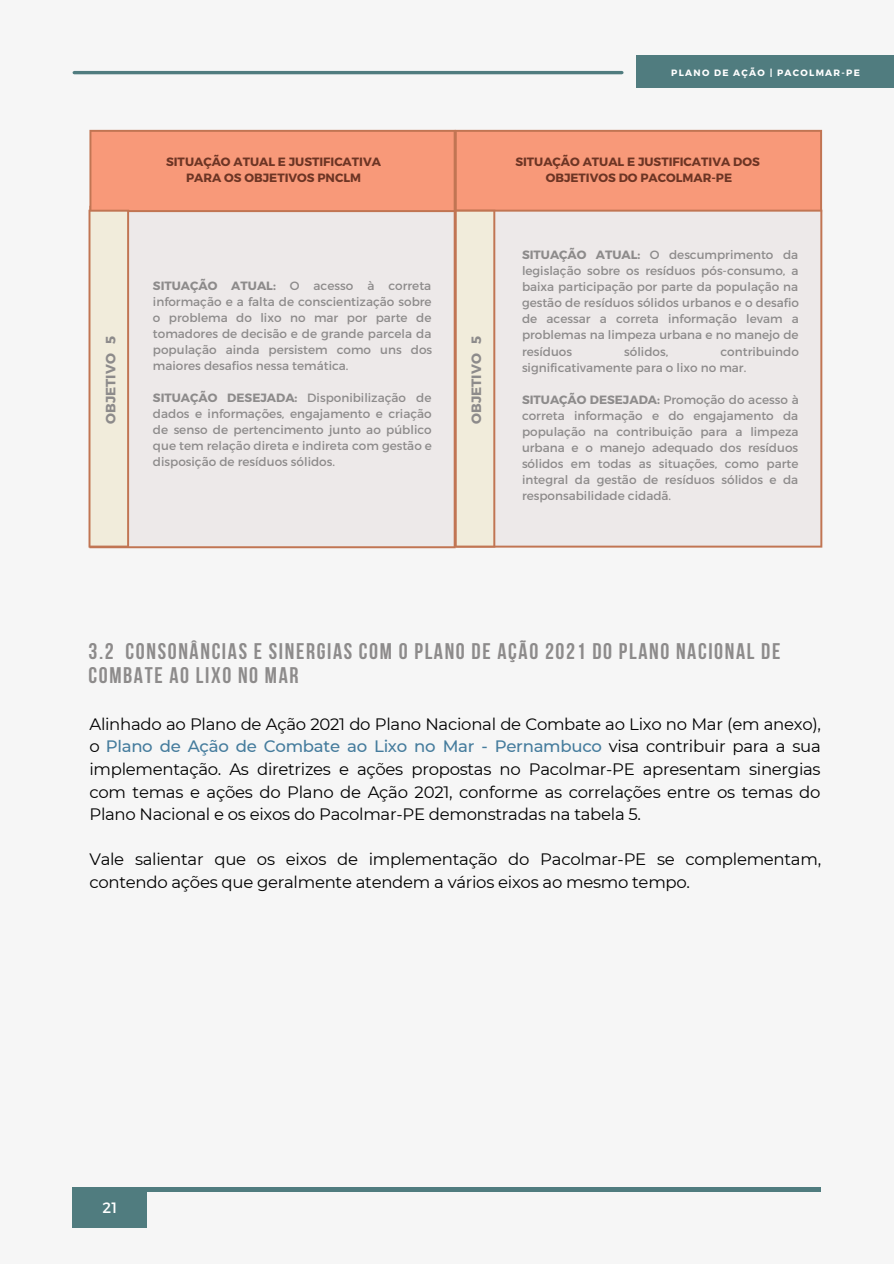
<style>
.page{position:relative;width:894px;height:1264px;background:#fff}
.page>*{position:absolute;margin:0;border:0;box-sizing:border-box;transform-origin:0 0}
.t1{font:700 22.5px/23.7px "Bebas Neue";letter-spacing:.07em;color:#8d8b8b}
.t2{font:16.5px/22.5px "Montserrat";letter-spacing:-.015em;color:#000;text-align:justify}
.t3{font:15px "Montserrat";color:#fff}
.t4{font:700 13.5px "Montserrat";color:#8d8b8b}
.t5{font:12px/16px "Montserrat";color:#8d8b8b;text-align:justify}
.t6{font:700 12px/16px "Montserrat";color:#6d3524;text-align:center}
.t7{font:700 9.15px "Montserrat";letter-spacing:.14em;color:#fff}
.s1{font-weight:700}
.s2{font-weight:500;color:#457c9d}
</style>
<div class="page">
<div style="left:0;top:0;width:893px;height:1263px;background:#f6f6f6"></div>
<hr style="left:72px;top:1187px;width:748px;height:4px;background:#507c7f">
<div style="left:72px;top:1187px;width:75px;height:40px;background:#507c7f"></div>
<div style="left:636px;top:55px;width:257px;height:33px;background:#507c7f"></div>
<hr style="left:74px;top:71px;width:547px;height:3px;background:#507c7f">
<div style="left:90px;top:207px;width:364px;height:340px;background:#ede9e9"></div>
<hr style="left:453px;top:208px;width:2px;height:338px;background:#c17553">
<hr style="left:91px;top:546px;width:362px;height:2px;background:#c17553">
<div style="left:90px;top:131px;width:364px;height:80px;background:#f89979"></div>
<hr style="left:89px;top:132px;width:2px;height:78px;background:#c17553">
<hr style="left:453px;top:132px;width:2px;height:78px;background:#c17553">
<hr style="left:91px;top:210px;width:362px;height:2px;background:#c17553">
<hr style="left:91px;top:130px;width:362px;height:2px;background:#c17553">
<div style="left:455px;top:131px;width:365px;height:80px;background:#f89979"></div>
<hr style="left:454px;top:132px;width:2px;height:78px;background:#c17553">
<hr style="left:819px;top:132px;width:2px;height:78px;background:#c17553">
<hr style="left:456px;top:130px;width:363px;height:2px;background:#c17553">
<div style="left:457px;top:211px;width:364px;height:335px;background:#ede9e9"></div>
<hr style="left:820px;top:212px;width:2px;height:333px;background:#c17553">
<hr style="left:458px;top:545px;width:362px;height:2px;background:#c17553">
<hr style="left:458px;top:210px;width:362px;height:2px;background:#c17553">
<div style="left:455px;top:211px;width:39px;height:335px;background:#f1ecdb"></div>
<hr style="left:454px;top:212px;width:2px;height:333px;background:#c17553">
<hr style="left:493px;top:212px;width:2px;height:333px;background:#c17553">
<hr style="left:456px;top:545px;width:37px;height:2px;background:#c17553">
<svg style="left:453px;top:206px;width:5px;height:6px"></svg>
<hr style="left:456px;top:210px;width:37px;height:2px;background:#c17553">
<div style="left:89px;top:211px;width:39px;height:335px;background:#f1ecdb"></div>
<hr style="left:88px;top:212px;width:2px;height:333px;background:#c17553">
<hr style="left:127px;top:212px;width:2px;height:333px;background:#c17553">
<hr style="left:90px;top:545px;width:37px;height:2px;background:#c17553">
<hr style="left:90px;top:210px;width:37px;height:2px;background:#c17553">
<p class="t7" style="left:671px;top:67px;width:190px">PLANO DE AÇÃO | PACOLMAR-PE</p>
<p class="t4" style="left:102px;top:423px;width:89px;rotate:-90deg">OBJETIVO 5</p>
<p class="t6" style="left:166px;top:153px;width:216px">SITUAÇÃO ATUAL E JUSTIFICATIVA<br>PARA OS OBJETIVOS PNCLM</p>
<p class="t6" style="left:515px;top:153px;width:246px">SITUAÇÃO ATUAL E JUSTIFICATIVA DOS<br>OBJETIVOS DO PACOLMAR-PE</p>
<p class="t5" style="left:153px;top:277px;width:281px"><span class="s1">SITUAÇÃO ATUAL:</span> O acesso à correta informação e a falta de conscientização sobre o problema do lixo no mar por parte de tomadores de decisão e de grande parcela da população ainda persistem como uns dos maiores desafios nessa temática.</p>
<p class="t5" style="left:153px;top:389px;width:280px"><span class="s1">SITUAÇÃO DESEJADA:</span> Disponibilização de dados e informações, engajamento e criação de senso de pertencimento junto ao público que tem relação direta e indireta com gestão e disposição de resíduos sólidos.</p>
<p class="t4" style="left:467px;top:423px;width:89px;rotate:-90deg">OBJETIVO 5</p>
<p class="t5" style="left:522px;top:246px;width:278px"><span class="s1">SITUAÇÃO ATUAL:</span> O descumprimento da legislação sobre os resíduos pós-consumo, a baixa participação por parte da população na gestão de resíduos sólidos urbanos e o desafio de acessar a correta informação levam a problemas na limpeza urbana e no manejo de resíduos</p>
<p class="t5" style="left:624px;top:342px;width:46px">sólidos,</p>
<p class="t5" style="left:522px;top:342px;width:278px;text-indent:198px">contribuindo significativamente para o lixo no mar.</p>
<p class="t5" style="left:522px;top:390px;width:278px"><span class="s1">SITUAÇÃO DESEJADA:</span> Promoção do acesso à correta informação e do engajamento da população na contribuição para a limpeza urbana e o manejo adequado dos resíduos sólidos em todas as situações, como parte integral da gestão de resíduos sólidos e da responsabilidade cidadã.</p>
<h1 class="t1" style="left:88px;top:641px;width:693px">3.2 CONSONÂNCIAS E SINERGIAS COM O PLANO DE AÇÃO 2021 DO PLANO NACIONAL DE<br>COMBATE AO LIXO NO MAR</h1>
<p class="t2" style="left:89px;top:712px;width:733px">Alinhado ao Plano de Ação 2021 do Plano Nacional de Combate ao Lixo no Mar (em anexo), o <span class="s2">Plano de Ação de Combate ao Lixo no Mar - Pernambuco</span> visa contribuir para a sua implementação. As diretrizes e ações propostas no Pacolmar-PE apresentam sinergias com temas e ações do Plano de Ação 2021, conforme as correlações entre os temas do Plano Nacional e os eixos do Pacolmar-PE demonstradas na tabela 5.</p>
<h2 class="t2" style="left:89px;top:848px;width:733px">Vale salientar que os eixos de implementação do Pacolmar-PE se complementam, contendo ações que geralmente atendem a vários eixos ao mesmo tempo.</h2>
<p class="t3" style="left:103px;top:1197px;width:16px">21</p>
</div>
